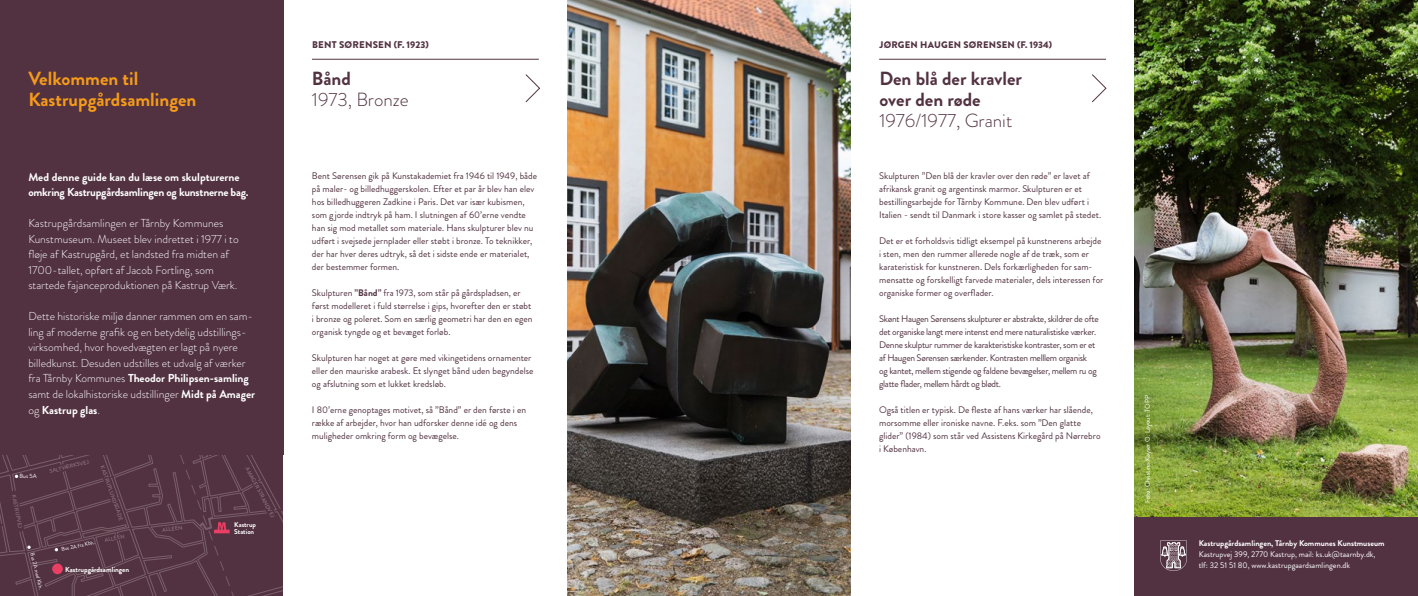
<style>
.page{position:relative;width:1418px;height:596px;background:#fff}
.page>*{position:absolute;margin:0;border:0;box-sizing:border-box;transform-origin:0 0}
.t1{font:700 19px/21px "Brandon Grotesque";color:#f59b1a}
.t2{font:700 19px/21px "Brandon Grotesque";color:#523241}
.t3{font:300 19px "Brandon Grotesque";color:#523241}
.t4{font:300 11.5px/15.5px "Brandon Grotesque";color:#fff}
.t5{font:700 11.5px/15.5px "Brandon Grotesque";letter-spacing:-.02em;color:#fff}
.t6{font:900 9.7px "Brandon Grotesque";letter-spacing:.02em;color:#523241}
.t7{font:9.5px/13px "Brandon Grotesque";color:#523241}
.t8{font:9.5px/13px "Brandon Grotesque";letter-spacing:-.03em;color:#523241}
.t9{font:900 9.5px "Brandon Grotesque";letter-spacing:.02em;color:#523241}
.t10{font:8.2px/10.7px "Brandon Grotesque";color:#fff}
.t11{font:700 8.2px "Brandon Grotesque";color:#fff}
.t12{font:700 7.3px "Brandon Grotesque";color:#fff}
.t13{font:700 7px/6.9px "Brandon Grotesque";color:#fff}
.t14{font:6.8px "Brandon Grotesque";color:#fff}
.t15{font:6px "Brandon Grotesque";color:#fff}
.t16{font:500 5.5px "Brandon Grotesque";color:#8b737d}
.t17{font:5.5px "Brandon Grotesque";color:#fff}
.s1{font-weight:700}
</style>
<div class="page">
<div style="left:0;top:0;width:283px;height:595px;background:#523241"></div>
<img style="left:567px;top:0;width:283px;height:595px">
<hr style="left:312px;top:59px;width:227px;height:1px;background:#523241">
<hr style="left:879px;top:59px;width:227px;height:1px;background:#523241">
<img style="left:1134px;top:0;width:283px;height:516px">
<div style="left:1134px;top:516px;width:283px;height:79px;background:#523241"></div>
<svg style="left:1160px;top:540px;width:26px;height:30px"></svg>
<svg style="left:0;top:370px;width:284px;height:225px"></svg>
<svg style="left:102px;top:531px;width:25px;height:12px"></svg>
<svg style="left:43px;top:456px;width:83px;height:69px"></svg>
<svg style="left:10px;top:490px;width:15px;height:41px"></svg>
<svg style="left:179px;top:454px;width:98px;height:141px"></svg>
<div style="left:52px;top:563px;width:11px;height:11px;background:#e93f64;border-radius:50%"></div>
<svg style="left:55px;top:547px;width:3px;height:4px"></svg>
<svg style="left:27px;top:545px;width:4px;height:3px"></svg>
<div style="left:283px;top:454px;width:41px;height:141px;background:#fff"></div>
<div style="left:0;top:177px;width:283px;height:277px;background:#523241"></div>
<svg style="left:525px;top:74px;width:15px;height:28px"></svg>
<svg style="left:1092px;top:74px;width:14px;height:28px"></svg>
<h1 class="t1" style="left:28px;top:68px;width:170px">Velkommen til<br>Kastrupgårdsamlingen</h1>
<p class="t5" style="left:28px;top:169px;width:222px">Med denne guide kan du læse om skulpturerne omkring Kastrupgårdsamlingen og kunstnerne bag.</p>
<p class="t4" style="left:28px;top:215px;width:212px">Kastrupgårdsamlingen er Tårnby Kommunes Kunstmuseum. Museet blev indrettet i 1977 i to fløje af Kastrupgård, et landsted fra midten af 1700-tallet, opført af Jacob Fortling, som startede fajanceproduktionen på Kastrup Værk.</p>
<p class="t4" style="left:28px;top:308px;width:228px">Dette historiske miljø danner rammen om en sam&shy;ling af moderne grafik og en betydelig udstillings&shy;virksomhed, hvor hovedvægten er lagt på nyere billedkunst. Desuden udstilles et udvalg af værker fra Tårnby Kommunes <span class="s1">Theodor Philipsen-samling </span>samt de lokalhistoriske udstillinger <span class="s1">Midt på Amager </span>og <span class="s1">Kastrup glas</span>.</p>
<p class="t15" style="left:20px;top:472px;width:19px">Bus 5A</p>
<p class="t16" style="left:18px;top:493px;width:35px;rotate:79deg">KASTRUPVEJ</p>
<p class="t16" style="left:49px;top:467px;width:42px;rotate:-14deg">SALTVÆRKSVEJ</p>
<p class="t16" style="left:106px;top:464px;width:59px;rotate:71deg">KASTRUPLUNDSGADE</p>
<p class="t17" style="left:36px;top:551px;width:39px;rotate:76deg">Bus 2A mod Kbh.</p>
<p class="t17" style="left:60px;top:545px;width:35px;rotate:-12deg">Bus 2A fra Kbh.</p>
<p class="t16" style="left:104px;top:536px;width:22px;rotate:-13deg">ALLÉEN</p>
<p class="t12" style="left:65px;top:563px;width:66px">Kastrupgårdsamlingen</p>
<p class="t16" style="left:162px;top:526px;width:22px;rotate:-7deg">ALLÉEN</p>
<p class="t16" style="left:250px;top:465px;width:57px;rotate:62deg">AMAGER STRANDVEJ</p>
<p class="t13" style="left:234px;top:520px;width:23px">Kastrup<br>Station</p>
<p class="t6" style="left:312px;top:38px;width:118px">BENT SØRENSEN (F. 1923)</p>
<h1 class="t2" style="left:312px;top:68px;width:40px">Bånd</h1>
<h1 class="t3" style="left:312px;top:86px;width:98px">1973, Bronze</h1>
<p class="t7" style="left:312px;top:169px;width:227px">Bent Sørensen gik på Kunstakademiet fra 1946 til 1949, både på maler- og billedhuggerskolen. Efter et par år blev han elev hos billedhuggeren Zadkine i Paris. Det var især kubismen, som gjorde indtryk på ham. I slutningen af 60’erne vendte han sig mod metallet som materiale. Hans skulpturer blev nu udført i svejsede jernplader eller støbt i bronze. To teknikker, der har hver deres udtryk, så det i sidste ende er materialet, der bestemmer formen.</p>
<p class="t7" style="left:312px;top:286px;width:222px">Skulpturen <span class="s1">”Bånd”</span> fra 1973, som står på gårdspladsen, er først modelleret i fuld størrelse i gips, hvorefter den er støbt i bronze og poleret. Som en særlig geometri har den en egen organisk tyngde og et bevæget forløb.</p>
<p class="t7" style="left:312px;top:351px;width:223px">Skulpturen har noget at gøre med vikingetidens ornamenter eller den mauriske arabesk. Et slynget bånd uden begyndelse og afslutning som et lukket kredsløb.</p>
<p class="t7" style="left:312px;top:403px;width:216px">I 80’erne genoptages motivet, så ”Bånd” er den første i en række af arbejder, hvor han udforsker denne idé og dens muligheder omkring form og bevægelse.</p>
<p class="t9" style="left:879px;top:38px;width:174px">JØRGEN HAUGEN SØRENSEN (F. 1934)</p>
<h1 class="t2" style="left:879px;top:68px;width:144px">Den blå der kravler over den røde</h1>
<h1 class="t3" style="left:879px;top:107px;width:134px">1976/1977, Granit</h1>
<p class="t7" style="left:879px;top:169px;width:223px">Skulpturen ”Den blå der kravler over den røde” er lavet af afrikansk granit og argentinsk marmor. Skulpturen er et bestillingsarbejde for Tårnby Kommune. Den blev udført i Italien - sendt til Danmark i store kasser og samlet på stedet.</p>
<p class="t7" style="left:879px;top:234px;width:226px">Det er et forholdsvis tidligt eksempel på kunstnerens arbejde i sten, men den rummer allerede nogle af de træk, som er karateristisk for kunstneren. Dels forkærligheden for sam&shy;mensatte og forskelligt farvede materialer, dels interessen for organiske former og overflader.</p>
<p class="t8" style="left:879px;top:312px;width:221px">Skønt Haugen Sørensens skulpturer er abstrakte, skildrer de ofte det organiske langt mere intenst end mere naturalistiske værker.<br>Denne skulptur rummer de karakteristiske kontraster, som er et af Haugen Sørensen særkender. Kontrasten melllem organisk<br>og kantet, mellem stigende og faldene bevægelser, mellem ru og glatte flader, mellem hårdt og blødt.</p>
<p class="t7" style="left:879px;top:403px;width:223px">Også titlen er typisk. De fleste af hans værker har slående, morsomme eller ironiske navne. F.eks. som ”Den glatte glider” (1984) som står ved Assistens Kirkegård på Nørrebro i København.</p>
<p class="t14" style="left:1142px;top:502px;width:109px;rotate:-90deg">Foto: Christina Kayser O. Layout: TOPP</p>
<p class="t11" style="left:1198px;top:537px;width:187px">Kastrupgårdsamlingen, Tårnby Kommunes Kunstmuseum</p>
<p class="t10" style="left:1198px;top:548px;width:178px">Kastrupvej 399, 2770 Kastrup, mail: ks.uk@taarnby.dk, tlf: 32 51 51 80, www.kastrupgaardsamlingen.dk</p>
</div>
